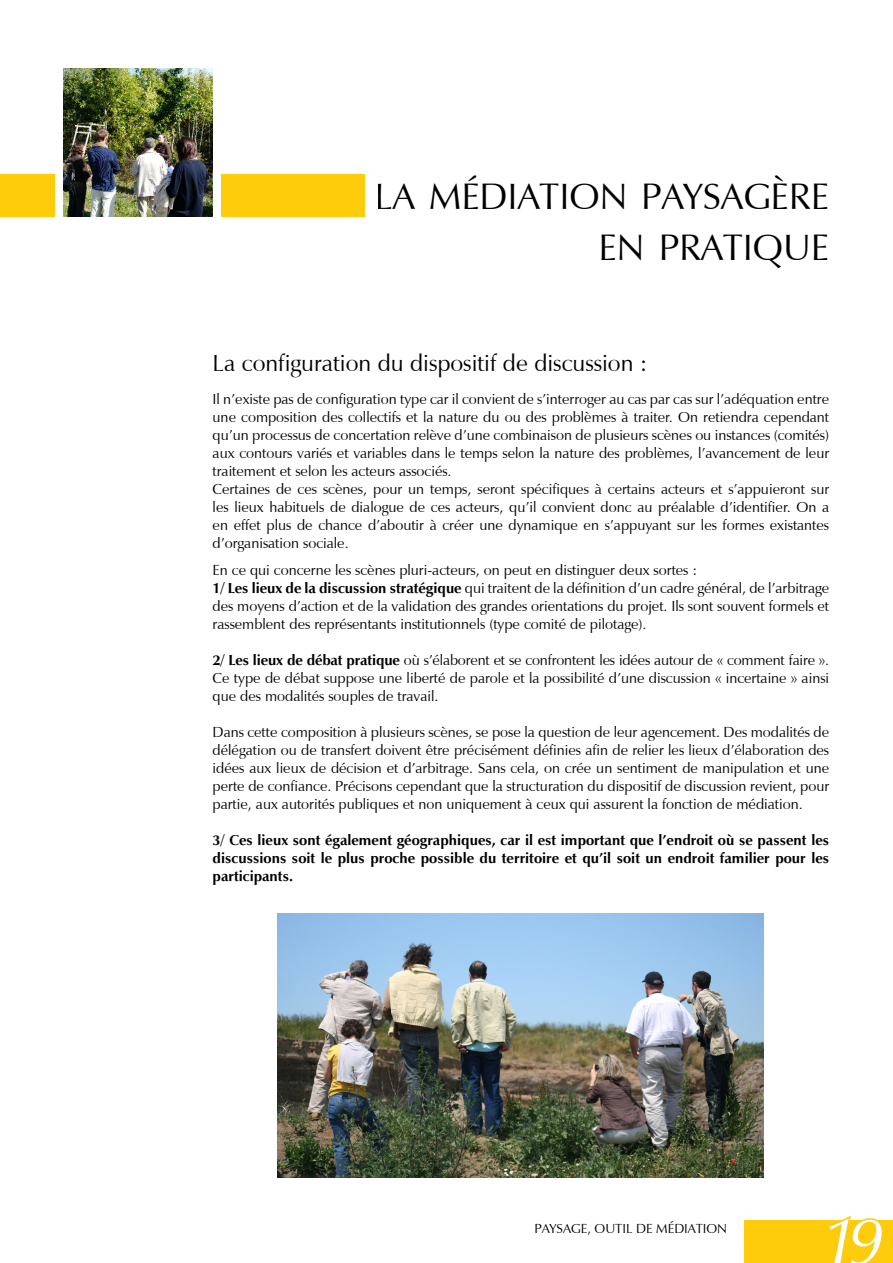
<style>
.page{position:relative;width:893px;height:1263px;background:#fff}
.page>*{position:absolute;margin:0;border:0;box-sizing:border-box;transform-origin:0 0}
.t1{font:italic 67.5px "Vera Humana 95";color:#fff}
.t2{font:37.8px/51px "Vera Humana 95";color:#000;text-align:right}
.t3{font:24px "Vera Humana 95";color:#000}
.t4{font:15px/18px "Vera Humana 95";color:#000}
.t5{font:700 15px/18px "Vera Humana 95";color:#000;text-align:justify}
.t6{font:13.5px "Vera Humana 95";color:#000}
.s1{font-weight:700}
</style>
<div class="page">
<div style="left:0;top:174px;width:64px;height:43px;background:#fecc0b"></div>
<div style="left:213px;top:174px;width:514px;height:43px;background:#fecc0b"></div>
<div style="left:55px;top:174px;width:9px;height:45px;background:#fff"></div>
<div style="left:213px;top:174px;width:8px;height:45px;background:#fff"></div>
<div style="left:744px;top:1220px;width:149px;height:43px;background:#fecc0b"></div>
<svg style="left:842px;top:1215px;width:35px;height:5px"></svg>
<img style="left:64px;top:68px;width:149px;height:149px">
<div style="left:374px;top:158px;width:455px;height:114px;background:#fff"></div>
<div style="left:365px;top:173px;width:13px;height:44px;background:#fff"></div>
<img style="left:278px;top:913px;width:486px;height:265px">
<h2 class="t2" style="left:374px;top:171px;width:456px">LA MÉDIATION PAYSAGÈRE<br>EN PRATIQUE</h2>
<h3 class="t3" style="left:213px;top:349px;width:436px">La configuration du dispositif de discussion :</h3>
<p class="t4" style="left:213px;top:390px;width:618px">Il n’existe pas de configuration type car il convient de s’interroger au cas par cas sur l’adéquation entre une composition des collectifs et la nature du ou des problèmes à traiter. On retiendra cependant qu’un processus de concertation relève d’une combinaison de plusieurs scènes ou instances (comités) aux contours variés et variables dans le temps selon la nature des problèmes, l’avancement de leur traitement et selon les acteurs associés.<br>Certaines de ces scènes, pour un temps, seront spécifiques à certains acteurs et s’appuieront sur les lieux habituels de dialogue de ces acteurs, qu’il convient donc au préalable d’identifier. On a en effet plus de chance d’aboutir à créer une dynamique en s’appuyant sur les formes existantes d’organisation sociale.</p>
<p class="t4" style="left:213px;top:561px;width:618px">En ce qui concerne les scènes pluri-acteurs, on peut en distinguer deux sortes :<br><span class="s1">1/ Les lieux de la discussion stratégique</span> qui traitent de la définition d’un cadre général, de l’arbitrage des moyens d’action et de la validation des grandes orientations du projet. Ils sont souvent formels et rassemblent des représentants institutionnels (type comité de pilotage).</p>
<p class="t4" style="left:213px;top:651px;width:618px;text-align:justify"><span class="s1">2/ Les lieux de débat pratique</span> où s’élaborent et se confrontent les idées autour de « comment faire ».<br>Ce type de débat suppose une liberté de parole et la possibilité d’une discussion « incertaine » ainsi que des modalités souples de travail.</p>
<p class="t4" style="left:213px;top:723px;width:618px;text-align:justify">Dans cette composition à plusieurs scènes, se pose la question de leur agencement. Des modalités de délégation ou de transfert doivent être précisément définies afin de relier les lieux d’élaboration des idées aux lieux de décision et d’arbitrage. Sans cela, on crée un sentiment de manipulation et une perte de confiance. Précisons cependant que la structuration du dispositif de discussion revient, pour partie, aux autorités publiques et non uniquement à ceux qui assurent la fonction de médiation.</p>
<p class="t5" style="left:213px;top:831px;width:618px">3/ Ces lieux sont également géographiques, car il est important que l’endroit où se passent les discussions soit le plus proche possible du territoire et qu’il soit un endroit familier pour les participants.</p>
<p class="t6" style="left:534px;top:1220px;width:9px">paysage</p>
<p class="t6" style="left:587px;top:1220px;width:16px">, outil</p>
<p class="t6" style="left:636px;top:1220px;width:47px">de médiation</p>
<h1 class="t1" style="left:822px;top:1200px;width:64px">19</h1>
</div>
